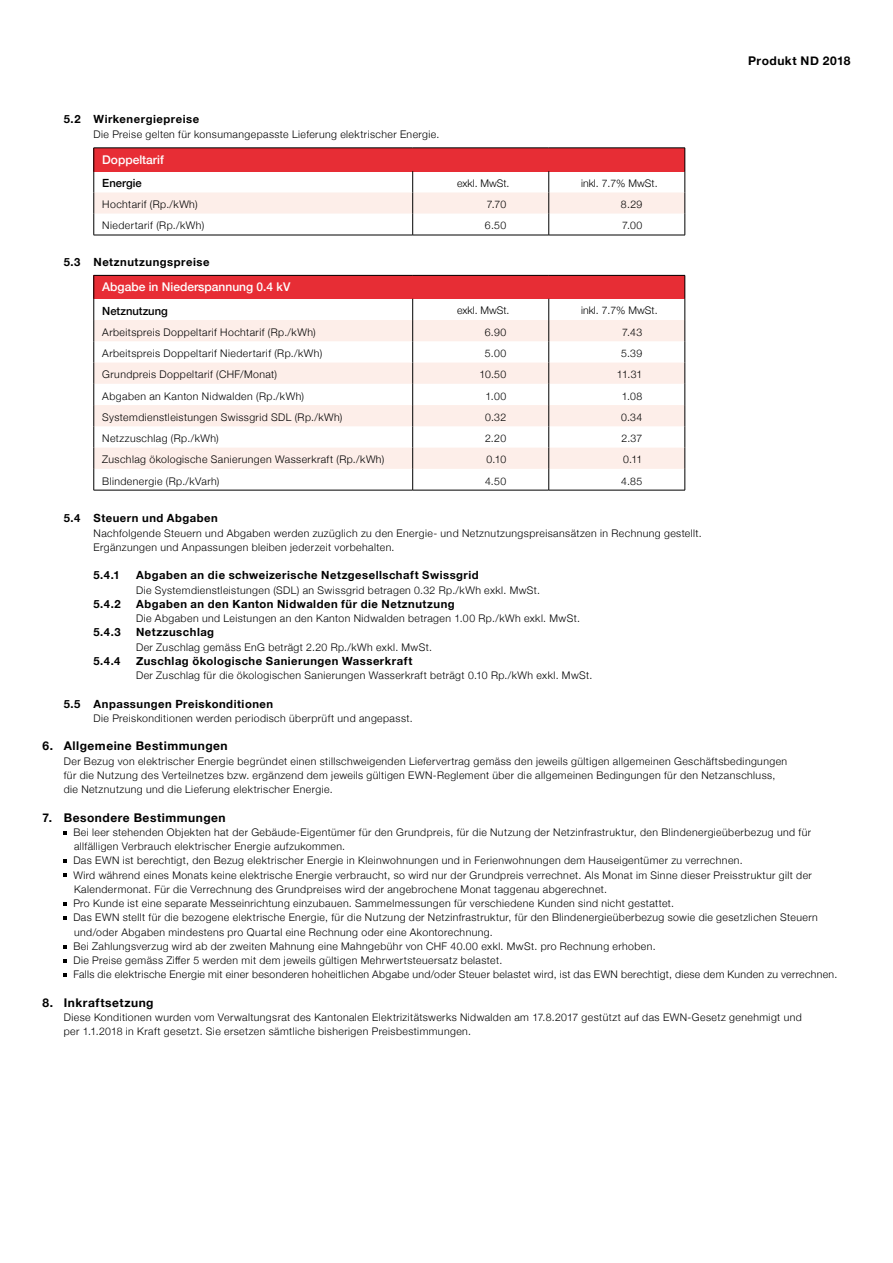
<style>
.page{position:relative;width:893px;height:1263px;background:#fff}
.page>*{position:absolute;margin:0;border:0;box-sizing:border-box;transform-origin:0 0}
.t1{font:700 12px "Helvetica Neue";letter-spacing:.04em;color:#000}
.t2{font:500 12px "Helvetica Neue";color:#fff}
.t3{font:700 11.25px "Helvetica Neue";letter-spacing:.045em;color:#000}
.t4{font:500 11.25px "Helvetica Neue";color:#000}
.t5{font:300 10.5px/14.2px "Helvetica Neue";letter-spacing:.04em;color:#000}
.t6{font:300 10.5px "Helvetica Neue";color:#000}
</style>
<div class="page">
<div style="left:94px;top:275px;width:591px;height:24px;background:#e72d35"></div>
<svg style="left:95px;top:320px;width:590px;height:149px;fill:#fdeee9"></svg>
<hr style="left:94px;top:275px;width:319px;height:1px;background:#000">
<hr style="left:413px;top:275px;width:136px;height:1px;background:#000">
<hr style="left:549px;top:275px;width:136px;height:1px;background:#000">
<svg style="left:94px;top:276px;width:1px;height:214px"></svg>
<svg style="left:412px;top:299px;width:1px;height:191px"></svg>
<svg style="left:548px;top:299px;width:1px;height:191px"></svg>
<svg style="left:685px;top:276px;width:1px;height:214px"></svg>
<hr style="left:94px;top:490px;width:319px;height:1px;background:#000">
<hr style="left:413px;top:490px;width:136px;height:1px;background:#000">
<hr style="left:549px;top:490px;width:136px;height:1px;background:#000">
<svg style="left:94px;top:148px;width:592px;height:87px"></svg>
<hr style="left:94px;top:235px;width:319px;height:1px;background:#000">
<hr style="left:413px;top:235px;width:136px;height:1px;background:#000">
<hr style="left:549px;top:235px;width:136px;height:1px;background:#000">
<p class="t3" style="left:64px;top:110px;width:137px">5.2 Wirkenergiepreise</p>
<p class="t5" style="left:94px;top:126px;width:347px">Die Preise gelten für konsumangepasste Lieferung elektrischer Energie.</p>
<p class="t2" style="left:102px;top:150px;width:63px">Doppeltarif</p>
<p class="t4" style="left:102px;top:174px;width:41px">Energie</p>
<p class="t6" style="left:457px;top:175px;width:54px">exkl. MwSt.</p>
<p class="t6" style="left:581px;top:175px;width:78px">inkl. 7.7% MwSt.</p>
<p class="t5" style="left:102px;top:197px;width:97px">Hochtarif (Rp./kWh)</p>
<p class="t5" style="left:487px;top:197px;width:21px">7.70</p>
<p class="t5" style="left:621px;top:197px;width:23px">8.29</p>
<p class="t5" style="left:102px;top:218px;width:103px">Niedertarif (Rp./kWh)</p>
<p class="t5" style="left:485px;top:218px;width:23px">6.50</p>
<p class="t5" style="left:622px;top:218px;width:22px">7.00</p>
<p class="t3" style="left:64px;top:253px;width:147px">5.3 Netznutzungspreise</p>
<p class="t2" style="left:102px;top:277px;width:190px">Abgabe in Niederspannung 0.4 kV</p>
<p class="t4" style="left:102px;top:302px;width:67px">Netznutzung</p>
<p class="t6" style="left:457px;top:302px;width:54px">exkl. MwSt.</p>
<p class="t6" style="left:581px;top:302px;width:78px">inkl. 7.7% MwSt.</p>
<p class="t5" style="left:102px;top:324px;width:215px">Arbeitspreis Doppeltarif Hochtarif (Rp./kWh)</p>
<p class="t5" style="left:485px;top:324px;width:23px">6.90</p>
<p class="t5" style="left:622px;top:324px;width:22px">7.43</p>
<p class="t5" style="left:102px;top:345px;width:221px">Arbeitspreis Doppeltarif Niedertarif (Rp./kWh)</p>
<p class="t5" style="left:485px;top:345px;width:23px">5.00</p>
<p class="t5" style="left:621px;top:345px;width:23px">5.39</p>
<p class="t5" style="left:102px;top:367px;width:176px">Grundpreis Doppeltarif (CHF/Monat)</p>
<p class="t5" style="left:479px;top:367px;width:28px">10.50</p>
<p class="t5" style="left:617px;top:367px;width:27px">11.31</p>
<p class="t5" style="left:102px;top:388px;width:203px">Abgaben an Kanton Nidwalden (Rp./kWh)</p>
<p class="t5" style="left:485px;top:388px;width:22px">1.00</p>
<p class="t5" style="left:622px;top:388px;width:22px">1.08</p>
<p class="t5" style="left:102px;top:409px;width:242px">Systemdienstleistungen Swissgrid SDL (Rp./kWh)</p>
<p class="t5" style="left:485px;top:409px;width:23px">0.32</p>
<p class="t5" style="left:621px;top:409px;width:23px">0.34</p>
<p class="t5" style="left:102px;top:430px;width:118px">Netzzuschlag (Rp./kWh)</p>
<p class="t5" style="left:485px;top:430px;width:23px">2.20</p>
<p class="t5" style="left:621px;top:430px;width:22px">2.37</p>
<p class="t5" style="left:102px;top:452px;width:284px">Zuschlag ökologische Sanierungen Wasserkraft (Rp./kWh)</p>
<p class="t5" style="left:487px;top:452px;width:21px">0.10</p>
<p class="t5" style="left:623px;top:452px;width:21px">0.11</p>
<p class="t5" style="left:102px;top:473px;width:119px">Blindenergie (Rp./kVarh)</p>
<p class="t5" style="left:485px;top:473px;width:23px">4.50</p>
<p class="t5" style="left:621px;top:473px;width:23px">4.85</p>
<p class="t1" style="left:748px;top:52px;width:104px">Produkt ND 2018</p>
<p class="t3" style="left:64px;top:509px;width:156px">5.4 Steuern und Abgaben</p>
<p class="t5" style="left:94px;top:525px;width:610px">Nachfolgende Steuern und Abgaben werden zuzüglich zu den Energie- und Netznutzungspreisansätzen in Rechnung gestellt.<br>Ergänzungen und Anpassungen bleiben jederzeit vorbehalten.</p>
<p class="t3" style="left:94px;top:566px;width:28px">5.4.1</p>
<p class="t3" style="left:136px;top:566px;width:344px">Abgaben an die schweizerische Netzgesellschaft Swissgrid</p>
<p class="t5" style="left:136px;top:582px;width:406px">Die Systemdienstleistungen (SDL) an Swissgrid betragen 0.32 Rp./kWh exkl. MwSt.</p>
<p class="t3" style="left:94px;top:595px;width:29px">5.4.2</p>
<p class="t3" style="left:136px;top:595px;width:320px">Abgaben an den Kanton Nidwalden für die Netznutzung</p>
<p class="t5" style="left:136px;top:610px;width:445px">Die Abgaben und Leistungen an den Kanton Nidwalden betragen 1.00 Rp./kWh exkl. MwSt.</p>
<p class="t3" style="left:94px;top:623px;width:29px">5.4.3</p>
<p class="t3" style="left:136px;top:623px;width:80px">Netzzuschlag</p>
<p class="t5" style="left:136px;top:639px;width:298px">Der Zuschlag gemäss EnG beträgt 2.20 Rp./kWh exkl. MwSt.</p>
<p class="t3" style="left:94px;top:652px;width:28px">5.4.4</p>
<p class="t3" style="left:136px;top:652px;width:278px">Zuschlag ökologische Sanierungen Wasserkraft</p>
<p class="t5" style="left:136px;top:667px;width:458px">Der Zuschlag für die ökologischen Sanierungen Wasserkraft beträgt 0.10 Rp./kWh exkl. MwSt.</p>
<p class="t3" style="left:64px;top:695px;width:211px">5.5 Anpassungen Preiskonditionen</p>
<p class="t5" style="left:94px;top:710px;width:321px">Die Preiskonditionen werden periodisch überprüft und angepasst.</p>
<p class="t1" style="left:43px;top:737px;width:187px">6. Allgemeine Bestimmungen</p>
<p class="t5" style="left:64px;top:753px;width:725px">Der Bezug von elektrischer Energie begründet einen stillschweigenden Liefervertrag gemäss den jeweils gültigen allgemeinen Geschäftsbedingungen für die Nutzung des Verteilnetzes bzw. ergänzend dem jeweils gültigen EWN-Reglement über die allgemeinen Bedingungen für den Netzanschluss, die Netznutzung und die Lieferung elektrischer Energie.</p>
<p class="t1" style="left:43px;top:808px;width:185px">7. Besondere Bestimmungen</p>
<p class="t5" style="left:73px;top:824px;width:765px">Bei leer stehenden Objekten hat der Gebäude-Eigentümer für den Grundpreis, für die Nutzung der Netzinfrastruktur, den Blindenergieüberbezug und für allfälligen Verbrauch elektrischer Energie aufzukommen.<br>Das EWN ist berechtigt, den Bezug elektrischer Energie in Kleinwohnungen und in Ferienwohnungen dem Hauseigentümer zu verrechnen.<br>Wird während eines Monats keine elektrische Energie verbraucht, so wird nur der Grundpreis verrechnet. Als Monat im Sinne dieser Preisstruktur gilt der Kalendermonat. Für die Verrechnung des Grundpreises wird der angebrochene Monat taggenau abgerechnet.<br>Pro Kunde ist eine separate Messeinrichtung einzubauen. Sammelmessungen für verschiedene Kunden sind nicht gestattet.<br>Das EWN stellt für die bezogene elektrische Energie, für die Nutzung der Netzinfrastruktur, für den Blindenergieüberbezug sowie die gesetzlichen Steuern und/oder Abgaben mindestens pro Quartal eine Rechnung oder eine Akontorechnung.<br>Bei Zahlungsverzug wird ab der zweiten Mahnung eine Mahngebühr von CHF 40.00 exkl. MwSt. pro Rechnung erhoben.<br>Die Preise gemäss Ziffer 5 werden mit dem jeweils gültigen Mehrwertsteuersatz belastet.<br>Falls die elektrische Energie mit einer besonderen hoheitlichen Abgabe und/oder Steuer belastet wird, ist das EWN berechtigt, diese dem Kunden zu verrechnen.</p>
<p class="t1" style="left:43px;top:993px;width:113px">8. Inkraftsetzung</p>
<p class="t5" style="left:64px;top:1009px;width:740px">Diese Konditionen wurden vom Verwaltungsrat des Kantonalen Elektrizitätswerks Nidwalden am 17.8.2017 gestützt auf das EWN-Gesetz genehmigt und per 1.1.2018 in Kraft gesetzt. Sie ersetzen sämtliche bisherigen Preisbestimmungen.</p>
</div>
